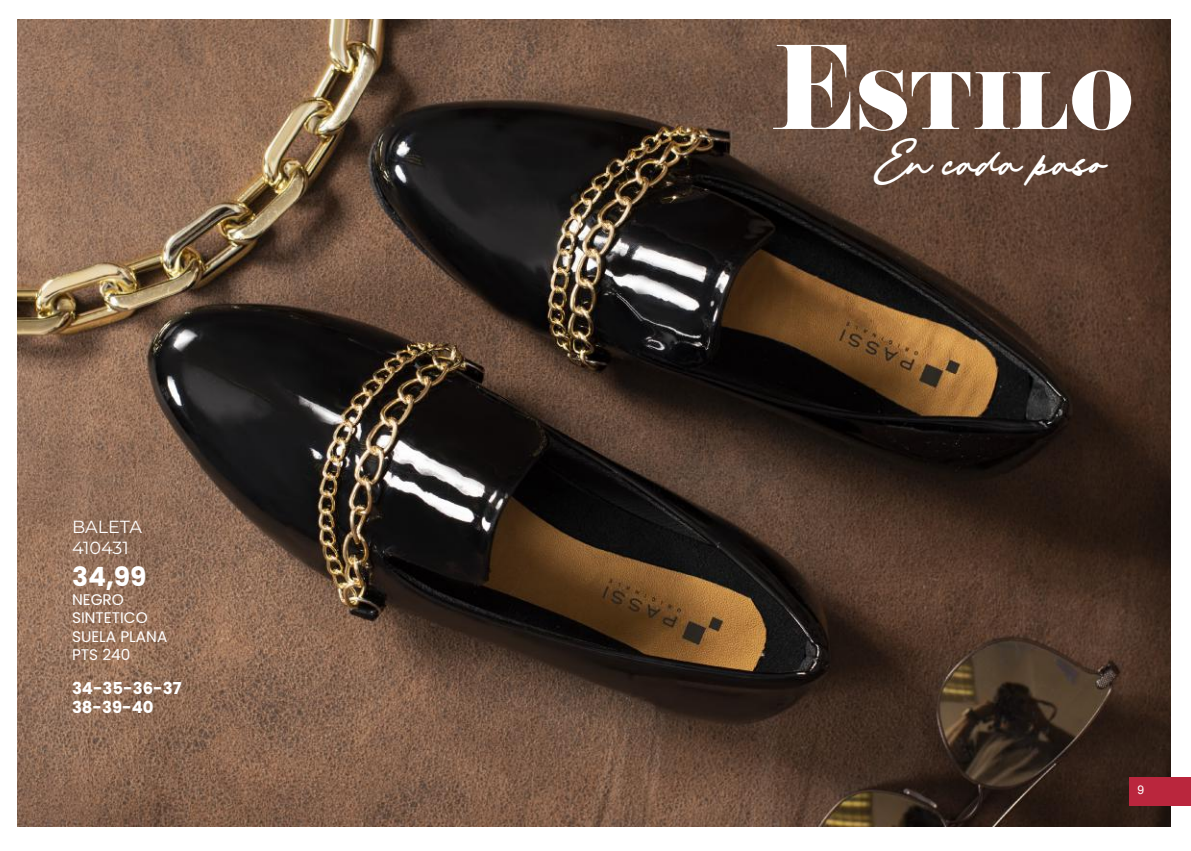
<style>
.page{position:relative;width:1191px;height:851px;background:#fff}
.page>*{position:absolute;margin:0;border:0;box-sizing:border-box;transform-origin:0 0}
.t1{font:105.2px "Eloquent JF Small Caps Pro";color:#fff}
.t2{font:34.2px "Piedmont";color:#fff}
.t3{font:700 26.6px "Poppins";color:#fff}
.t4{font:17.6px/21px "Montserrat";color:#fff}
.t5{font:700 16.4px/18.6px "Poppins";color:#fff}
.t6{font:15.4px/18.4px "Poppins";color:#fff}
.t7{font:12px "Arial";color:#fff}
</style>
<div class="page">
<img style="left:17px;top:20px;width:1153px;height:806px">
<div style="left:1128px;top:777px;width:63px;height:28px;background:#ba263d"></div>
<p class="t4" style="left:72px;top:516px;width:71px">BALETA<br>410431</p>
<h3 class="t3" style="left:72px;top:561px;width:76px">34,99</h3>
<p class="t6" style="left:72px;top:590px;width:97px">NEGRO<br>SINTETICO<br>SUELA PLANA<br>PTS 240</p>
<p class="t5" style="left:72px;top:679px;width:111px">34-35-36-37<br>38-39-40</p>
<h1 class="t1" style="left:775px;top:44px;width:360px">Estilo</h1>
<h2 class="t2" style="left:870px;top:145px;width:238px">En cada paso</h2>
<p class="t7" style="left:1137px;top:782px;width:8px">9</p>
</div>
